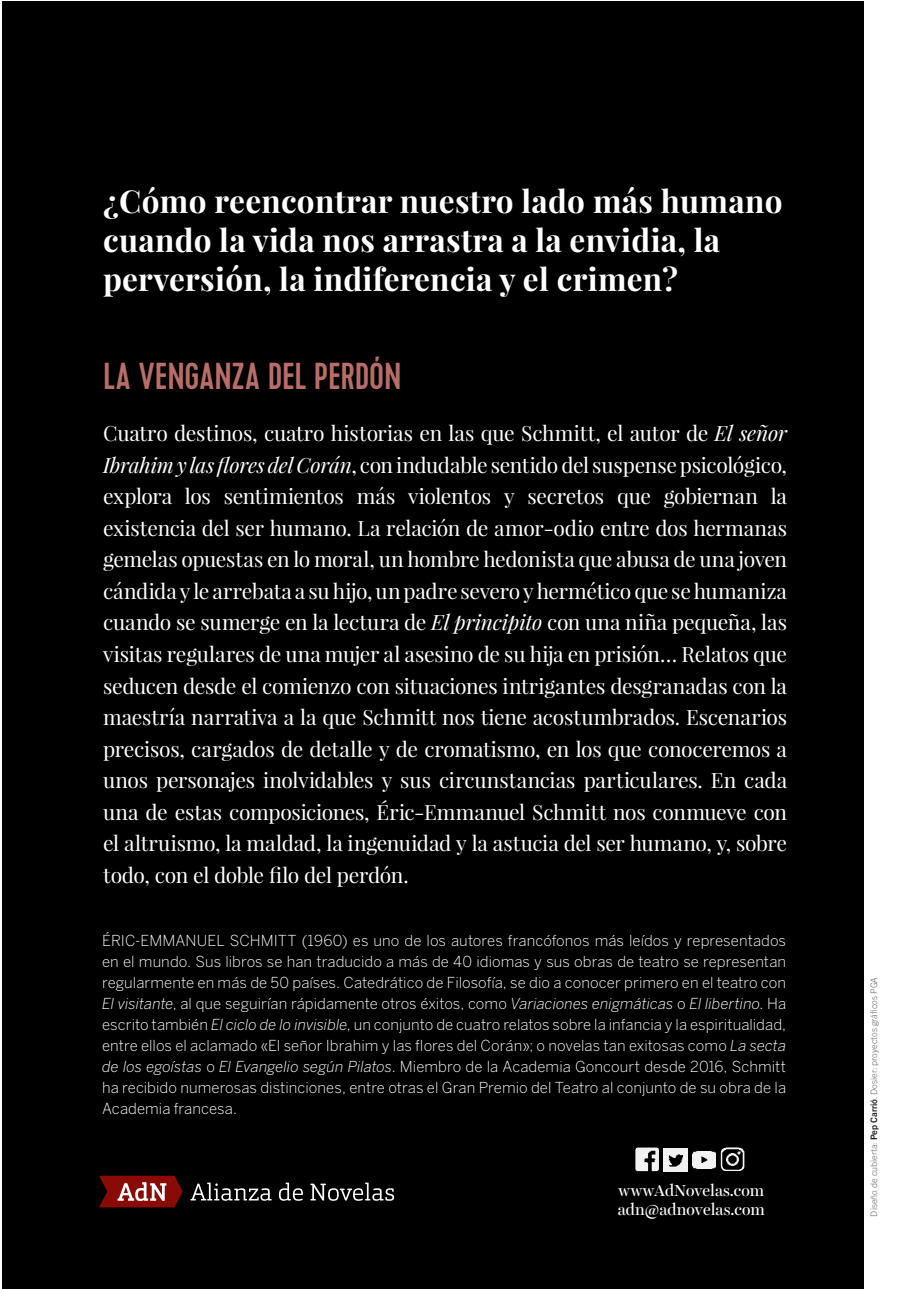
<style>
.page{position:relative;width:919px;height:1289px;background:#fff}
.page>*{position:absolute;margin:0;border:0;box-sizing:border-box;transform-origin:0 0}
._01_0_destacado_nexa{font:500 37.5px "Cervo";letter-spacing:-.005em;color:#b96d69}
.t1{font:700 31.5px/39px "Playfair Display";letter-spacing:.01em;color:#fff}
.t2{font:21px/31.5px "Playfair Display";letter-spacing:-.02em;color:#fff;text-align:justify}
.t3{font:16.05px "Harriet Display";letter-spacing:-.005em;color:#fff}
._03_biografía{font:300 15px/21px "Benton Sans";letter-spacing:.005em;color:#fff;text-align:justify}
.t4{font:300 9px "Trade Gothic Next LT Pro";color:#6c6d70}
.s1{font-style:italic}
.s2{font-weight:700;color:#231f20}
</style>
<div class="page">
<div style="left:2px;top:1px;width:861px;height:1287px;background:#000"></div>
<svg style="left:190px;top:1182px;width:204px;height:18px"></svg>
<svg style="left:99px;top:1175px;width:84px;height:32px"></svg>
<img style="left:635px;top:1147px;width:24px;height:24px">
<img style="left:692px;top:1151px;width:23px;height:17px">
<img style="left:720px;top:1147px;width:24px;height:23px">
<img style="left:664px;top:1148px;width:23px;height:23px">
<p class="t1" style="left:103px;top:181px;width:681px">¿Cómo reencontrar nuestro lado más humano cuando la vida nos arrastra a la envidia, la perversión, la indiferencia y el crimen?</p>
<p class="_01_0_destacado_nexa" style="left:103px;top:353px;width:300px">LA VENGANZA DEL PERDÓN</p>
<p class="t2" style="left:103px;top:417px;width:685px">Cuatro destinos, cuatro historias en las que Schmitt, el autor de <span class="s1">El señor Ibrahim y las flores del Corán</span>, con indudable sentido del suspense psicológico, explora los sentimientos más violentos y secretos que gobiernan la existencia del ser humano. La relación de amor-odio entre dos hermanas gemelas opuestas en lo moral, un hombre hedonista que abusa de una joven cándida y le arrebata a su hijo, un padre severo y hermético que se humaniza cuando se sumerge en la lectura de <span class="s1">El principito</span> con una niña pequeña, las visitas regulares de una mujer al asesino de su hija en prisión… Relatos que seducen desde el comienzo con situaciones intrigantes desgranadas con la maestría narrativa a la que Schmitt nos tiene acostumbrados. Escenarios precisos, cargados de detalle y de cromatismo, en los que conoceremos a unos personajes inolvidables y sus circunstancias particulares. En cada una de estas composiciones, Éric-Emmanuel Schmitt nos conmueve con el altruismo, la maldad, la ingenuidad y la astucia del ser humano, y, sobre todo, con el doble filo del perdón.</p>
<p class="_03_biografía" style="left:102px;top:929px;width:685px">ÉRIC-EMMANUEL SCHMITT (1960) es uno de los autores francófonos más leídos y representados en el mundo. Sus libros se han traducido a más de 40 idiomas y sus obras de teatro se representan regularmente en más de 50 países. Catedrático de Filosofía, se dio a conocer primero en el teatro con <span class="s1">El visitante</span>, al que seguirían rápidamente otros éxitos, como <span class="s1">Variaciones enigmáticas</span> o <span class="s1">El libertino</span>. Ha escrito también <span class="s1">El ciclo de lo invisible</span>, un conjunto de cuatro relatos sobre la infancia y la espiritualidad, entre ellos el aclamado «El señor Ibrahim y las flores del Corán»; o novelas tan exitosas como <span class="s1">La secta de los egoístas</span> o <span class="s1">El Evangelio según Pilatos</span>. Miembro de la Academia Goncourt desde 2016, Schmitt ha recibido numerosas distinciones, entre otras el Gran Premio del Teatro al conjunto de su obra de la Academia francesa.</p>
<p class="t3" style="left:618px;top:1178px;width:148px">wwwAdNovelas.com</p>
<p class="t3" style="left:617px;top:1198px;width:149px">adn@adnovelas.com</p>
<p class="t4" style="left:867px;top:1216px;width:241px;rotate:-90deg">Diseño de cubierta: <span class="s2">Pep Carrió</span>. Dosier: proyectos gráficos PGA</p>
</div>
